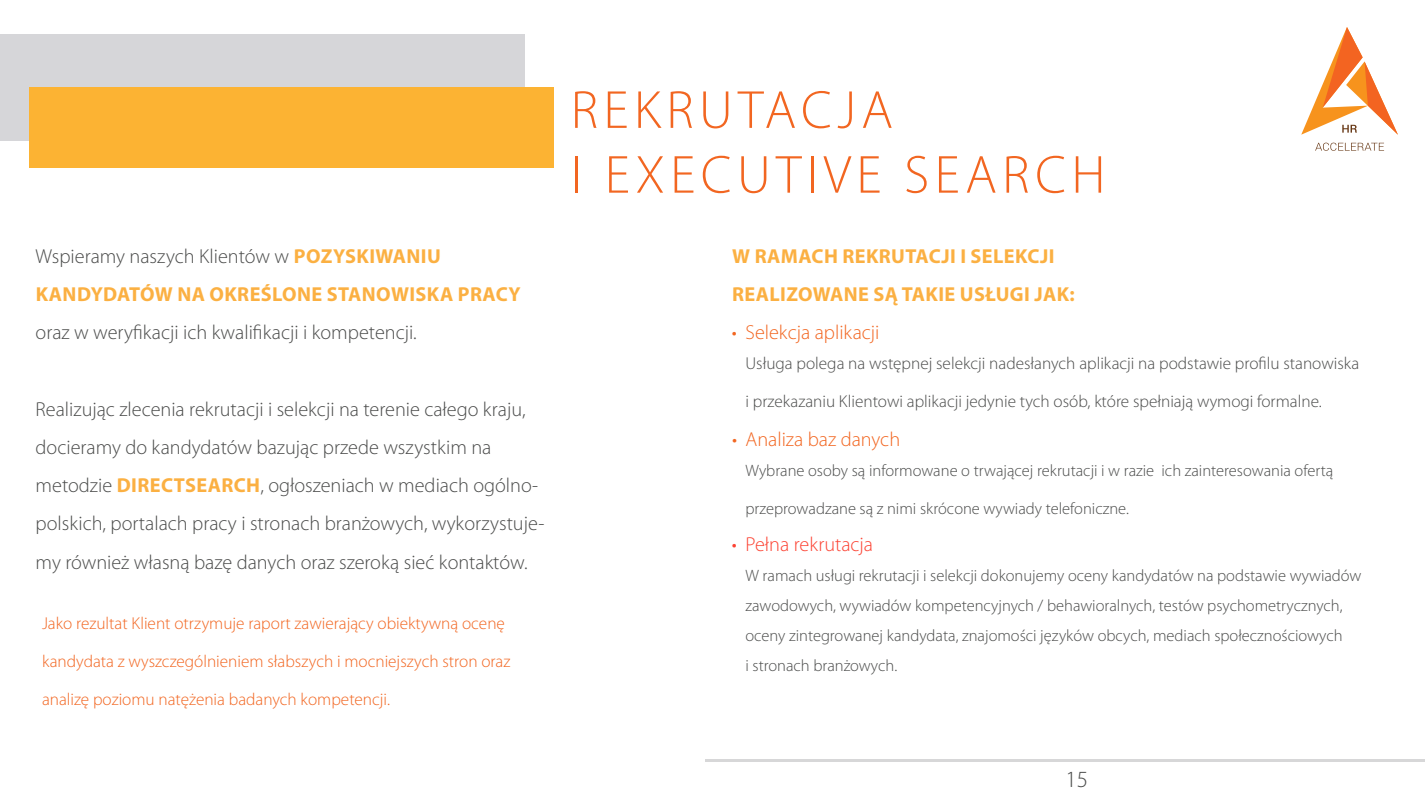
<style>
.page{position:relative;width:1425px;height:810px;background:#fff}
.page>*{position:absolute;margin:0;border:0;box-sizing:border-box;transform-origin:0 0}
.t1{font:300 54px/64.8px "Myriad Pro";letter-spacing:.1em;color:#f26621}
.t2{font:300 23.25px "Myriad Pro";color:#4b4c4b}
.t3{font:300 20.25px/38.2px "Myriad Pro";color:#4b4c4b}
.t4{font:700 20.25px/38.2px "Myriad Pro";letter-spacing:.02em;color:#fbb042}
.t5{font:300 20.25px "Myriad Pro";color:#f26621}
.t6{font:300 20.25px "Myriad Pro";color:#fc4333}
.t7{font:300 17.25px "Myriad Pro";color:#f26621}
.t8{font:300 17.25px "Myriad Pro";color:#4b4c4b}
.t9{font:300 16.5px/30px "Myriad Pro";color:#4b4c4b}
.s1{font-weight:300;color:#4b4c4b}
.s2{font-weight:700;color:#fbb042}
</style>
<div class="page">
<svg style="left:1301px;top:27px;width:97px;height:108px"></svg>
<svg style="left:1315px;top:143px;width:69px;height:8px"></svg>
<hr style="left:706px;top:759px;width:719px;height:2px;background:#d7d7d8">
<div style="left:0;top:34px;width:524px;height:107px;background:#d6d6d9"></div>
<div style="left:29px;top:88px;width:525px;height:80px;background:#fcb333"></div>
<p class="t4" style="left:36px;top:236px;width:486px"><span class="s1">Wspieramy naszych Klientów w</span> POZYSKIWANIU<br>KANDYDATÓW NA OKREŚLONE STANOWISKA PRACY</p>
<p class="t3" style="left:36px;top:314px;width:383px">oraz w weryfikacji ich kwalifikacji i kompetencji.</p>
<p class="t3" style="left:36px;top:390px;width:510px">Realizując zlecenia rekrutacji i selekcji na terenie całego kraju, docieramy do kandydatów bazując przede wszystkim na metodzie <span class="s2">DIRECTSEARCH</span>, ogłoszeniach w mediach ogólno&shy;polskich, portalach pracy i stronach branżowych, wykorzystuje&shy;my również własną bazę danych oraz szeroką sieć kontaktów.</p>
<p class="t7" style="left:42px;top:614px;width:464px">Jako rezultat Klient otrzymuje raport zawierający obiektywną ocenę</p>
<p class="t7" style="left:42px;top:652px;width:470px">kandydata z wyszczególnieniem słabszych i mocniejszych stron oraz</p>
<p class="t7" style="left:42px;top:690px;width:350px">analizę poziomu natężenia badanych kompetencji.</p>
<h1 class="t1" style="left:571px;top:78px;width:536px">REKRUTACJA<br>I EXECUTIVE SEARCH</h1>
<p class="t4" style="left:732px;top:236px;width:344px">W RAMACH REKRUTACJI I SELEKCJI<br>REALIZOWANE SĄ TAKIE USŁUGI JAK:</p>
<p class="t5" style="left:732px;top:321px;width:149px">• Selekcja aplikacji</p>
<p class="t8" style="left:746px;top:354px;width:615px">Usługa polega na wstępnej selekcji nadesłanych aplikacji na podstawie profilu stanowiska</p>
<p class="t8" style="left:746px;top:392px;width:578px">i przekazaniu Klientowi aplikacji jedynie tych osób, które spełniają wymogi formalne.</p>
<p class="t5" style="left:732px;top:428px;width:170px">• Analiza baz danych</p>
<p class="t9" style="left:746px;top:455px;width:589px">Wybrane osoby są informowane o trwającej rekrutacji i w razie ich zainteresowania ofertą</p>
<p class="t9" style="left:746px;top:494px;width:385px">przeprowadzane są z nimi skrócone wywiady telefoniczne.</p>
<p class="t6" style="left:732px;top:534px;width:143px">• Pełna rekrutacja</p>
<p class="t9" style="left:745px;top:561px;width:618px">W ramach usługi rekrutacji i selekcji dokonujemy oceny kandydatów na podstawie wywiadów zawodowych, wywiadów kompetencyjnych / behawioralnych, testów psychometrycznych, oceny zintegrowanej kandydata, znajomości języków obcych, mediach społecznościowych<br>i stronach branżowych.</p>
<h2 class="t2" style="left:1065px;top:767px;width:24px">15</h2>
</div>
